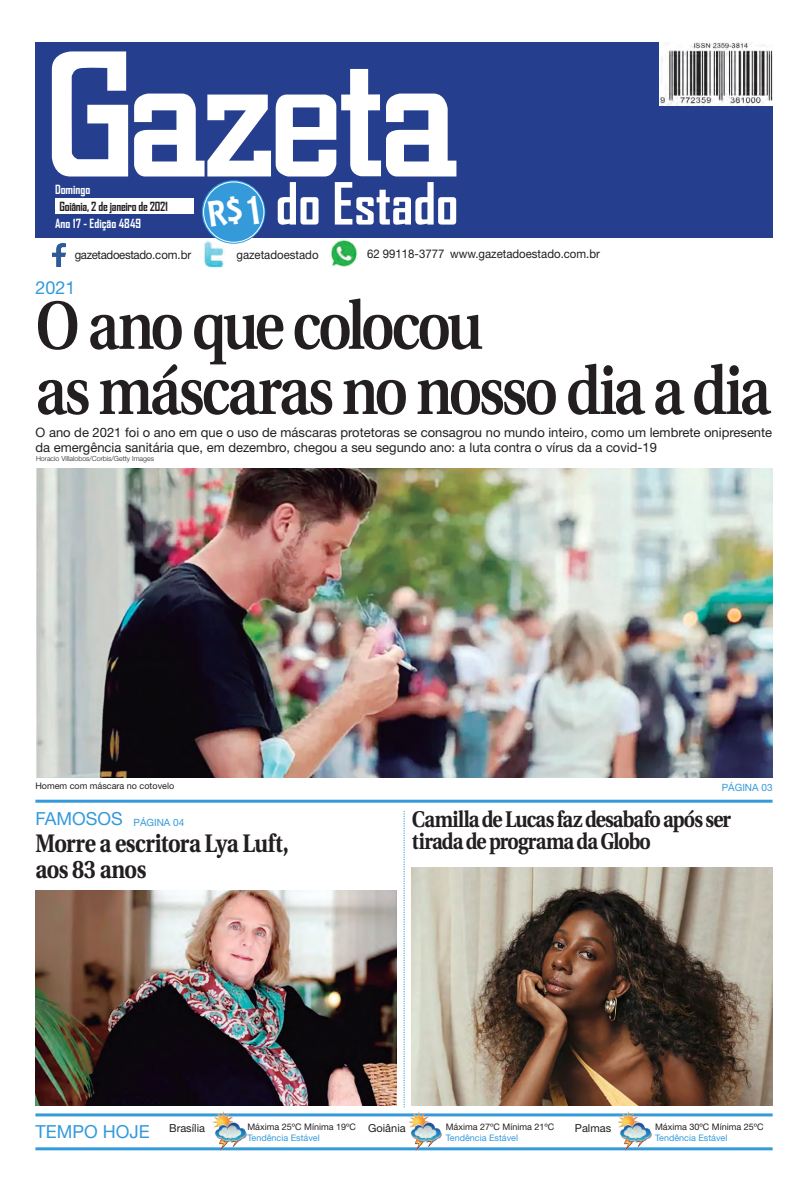
<style>
.page{position:relative;width:808px;height:1191px;background:#fff}
.page>*{position:absolute;margin:0;border:0;box-sizing:border-box;transform-origin:0 0}
.Manchete{font:600 67.9px "Utopia";letter-spacing:-.055em;color:#231f20;scale:.85 1}
.t1{font:700 55.6px "Agency FB";color:#fff}
.Manchete-2{font:700 25.3px "Utopia";letter-spacing:-.02em;color:#231f20;scale:.85 1}
.Manchete-3{font:700 22.7px/22.3px "Utopia";letter-spacing:-.045em;color:#231f20;scale:.85 1}
.Retranca{font:18px "Helvetica Neue";color:#349ada}
.Legenda{font:13px/15.3px "Helvetica Neue";color:#231f20}
.t2{font:700 12.1px "Agency FB";letter-spacing:-.02em;color:#231f20}
.t3{font:700 12.1px "Agency FB";color:#fff}
.t4{font:12px "Helvetica Neue";color:#231f20;scale:.95 1}
.t5{font:12px "Helvetica Neue";letter-spacing:-.03em;color:#231f20;scale:.95 1}
.Legenda-2{font:11px "Helvetica Neue";color:#231f20}
.Retranca-2{font:10px "Helvetica Neue";color:#349ada}
.Legenda-3{font:9px "Helvetica Neue";color:#231f20}
.Legenda-4{font:9px "Helvetica Neue";color:#349ada}
.Crédito_Fotógrafo{font:300 7px "Helvetica Neue";color:#231f20}
</style>
<div class="page">
<div style="left:35px;top:43px;width:737px;height:195px;background:#253f8e"></div>
<svg style="left:52px;top:51px;width:76px;height:125px"></svg>
<svg style="left:134px;top:69px;width:322px;height:107px"></svg>
<div style="left:55px;top:198px;width:138px;height:16px;background:#fff"></div>
<svg style="left:202px;top:180px;width:63px;height:64px"></svg>
<div style="left:203px;top:182px;width:61px;height:61px;border:1px solid #fff;border-radius:50%"></div>
<img style="left:660px;top:43px;width:112px;height:63px">
<img style="left:203px;top:240px;width:22px;height:29px">
<img style="left:330px;top:239px;width:28px;height:28px">
<img style="left:52px;top:243px;width:13px;height:23px">
<svg style="left:404px;top:811px;width:1px;height:296px"></svg>
<hr style="left:35px;top:799px;width:737px;height:3px;background:#349ada">
<hr style="left:35px;top:1113px;width:738px;height:3px;background:#349ada">
<hr style="left:35px;top:1147px;width:738px;height:3px;background:#349ada">
<img style="left:616px;top:1111px;width:35px;height:40px">
<img style="left:211px;top:1111px;width:35px;height:40px">
<img style="left:407px;top:1111px;width:35px;height:40px">
<img style="left:35px;top:890px;width:361px;height:215px">
<img style="left:412px;top:867px;width:360px;height:238px">
<img style="left:36px;top:468px;width:736px;height:309px">
<div style="left:208px;top:195px;width:51px;height:32px;background:#349ada"></div>
<p class="t3" style="left:55px;top:182px;width:37px">Domingo</p>
<p class="t2" style="left:59px;top:199px;width:110px">Goiânia, 2 de janeiro de 2021</p>
<p class="t3" style="left:55px;top:216px;width:88px">Ano 17 - Edição 4849</p>
<p class="t1" style="left:276px;top:169px;width:184px">do Estado</p>
<p class="t5" style="left:75px;top:247px;width:124px">gazetadoestado.com.br</p>
<p class="t4" style="left:236px;top:247px;width:88px">gazetadoestado</p>
<p class="t4" style="left:367px;top:247px;width:83px">62 99118-3777</p>
<p class="t4" style="left:450px;top:247px;width:159px">www.gazetadoestado.com.br</p>
<p class="Retranca" style="left:35px;top:277px;width:42px">2021</p>
<p class="Manchete" style="left:35px;top:287px;width:528px">O ano que colocou</p>
<p class="Manchete" style="left:35px;top:352px;width:867px">as máscaras no nosso dia a dia</p>
<p class="Legenda" style="left:36px;top:424px;width:738px">O ano de 2021 foi o ano em que o uso de máscaras protetoras se consagrou no mundo inteiro, como um lembrete onipresente da emergência sanitária que, em dezembro, chegou a seu segundo ano: a luta contra o vírus da a covid-19</p>
<p class="Crédito_Fotógrafo" style="left:36px;top:454px;width:120px">Horacio Villalobos/Corbis/Getty Images</p>
<p class="Legenda-3" style="left:35px;top:780px;width:140px">Homem com máscara no cotovelo</p>
<p class="Retranca" style="left:35px;top:808px;width:89px">FAMOSOS</p>
<p class="Retranca-2" style="left:134px;top:816px;width:52px">PÁGINA 04</p>
<p class="Manchete-2" style="left:35px;top:828px;width:300px">Morre a escritora Lya Luft,</p>
<p class="Manchete-2" style="left:35px;top:854px;width:132px">aos 83 anos</p>
<p class="Retranca-2" style="left:722px;top:781px;width:52px">PÁGINA 03</p>
<p class="Manchete-3" style="left:412px;top:808px;width:377px">Camilla de Lucas faz desabafo após ser tirada de programa da Globo</p>
<p class="Retranca" style="left:35px;top:1120px;width:116px">TEMPO HOJE</p>
<p class="Legenda-2" style="left:169px;top:1121px;width:37px">Brasília</p>
<p class="Legenda-3" style="left:247px;top:1121px;width:110px">Máxima 25ºC Mínima 19ºC</p>
<p class="Legenda-2" style="left:368px;top:1121px;width:39px">Goiânia</p>
<p class="Legenda-2" style="left:575px;top:1121px;width:38px">Palmas</p>
<p class="Legenda-4" style="left:247px;top:1132px;width:74px">Tendência Estável</p>
<p class="Legenda-3" style="left:446px;top:1121px;width:110px">Máxima 27ºC Mínima 21ºC</p>
<p class="Legenda-4" style="left:446px;top:1132px;width:74px">Tendência Estável</p>
<p class="Legenda-3" style="left:655px;top:1121px;width:110px">Máxima 30ºC Mínima 25ºC</p>
<p class="Legenda-4" style="left:655px;top:1132px;width:74px">Tendência Estável</p>
</div>
